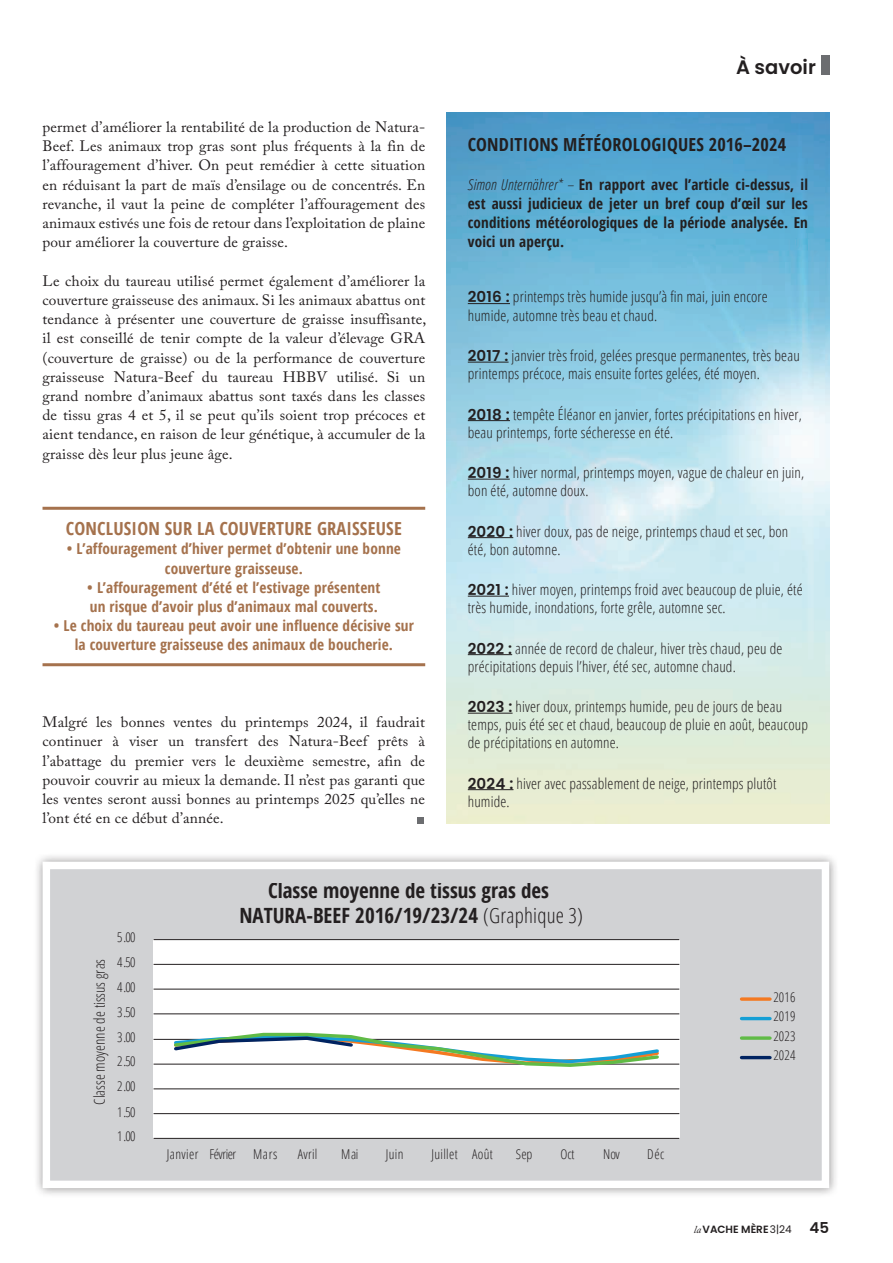
<style>
.page{position:relative;width:893px;height:1263px;background:#fff}
.page>*{position:absolute;margin:0;border:0;box-sizing:border-box;transform-origin:0 0}
.t1{font:700 condensed 21px/25.2px "Open Sans";color:#231f20;text-align:center}
.t2{font:600 19.5px "Poppins";color:#231f20}
.t3{font:700 condensed 18px "Open Sans";letter-spacing:.01em;color:#a5724d}
.t4{font:700 condensed 18px "Open Sans";letter-spacing:.01em;color:#231f20}
.t5{font:15px/19.2px "Adobe Caslon Pro";letter-spacing:.01em;color:#231f20;text-align:justify}
.t6{font:300 condensed 15px/18px "Open Sans";letter-spacing:.01em;color:#231f20}
.t7{font:700 condensed 15px/19.2px "Open Sans";letter-spacing:.01em;color:#a5724d;text-align:center}
.t8{font:700 condensed 15px/19.2px "Open Sans";letter-spacing:.01em;color:#231f20;text-align:justify}
.t9{font:300 condensed 13.5px/19.5px "Open Sans";letter-spacing:.01em;color:#231f20;text-align:justify}
.t10{font:300 condensed 13.5px "Open Sans";letter-spacing:.03em;color:#231f20}
.t11{font:600 10.5px "Poppins";color:#231f20}
.s1{font-weight:300;font-style:italic}
.s2{font-family:"Poppins";font-weight:600;font-stretch:normal}
.s3{font-weight:300}
.s4{font-family:"Adobe Caslon Pro";font-weight:400;font-style:italic}
.s5{font-weight:400}
.s6{font-size:15px}
</style>
<div class="page">
<div style="left:821px;top:55px;width:8px;height:19px;background:#6c6d70"></div>
<img style="left:447px;top:113px;width:382px;height:710px">
<hr style="left:468px;top:303px;width:42px;height:1px;background:#231f20">
<hr style="left:468px;top:362px;width:41px;height:1px;background:#231f20">
<hr style="left:468px;top:420px;width:42px;height:1px;background:#231f20">
<hr style="left:468px;top:479px;width:42px;height:1px;background:#231f20">
<hr style="left:468px;top:537px;width:45px;height:1px;background:#231f20">
<hr style="left:468px;top:596px;width:41px;height:1px;background:#231f20">
<hr style="left:468px;top:654px;width:44px;height:1px;background:#231f20">
<hr style="left:468px;top:713px;width:45px;height:1px;background:#231f20">
<hr style="left:468px;top:789px;width:45px;height:1px;background:#231f20">
<hr style="left:43px;top:507px;width:382px;height:3px;background:#a5724d">
<hr style="left:43px;top:663px;width:382px;height:3px;background:#a5724d">
<div style="left:417px;top:817px;width:7px;height:6px;background:#6c6d70"></div>
<div style="left:33px;top:852px;width:806px;height:346px;background:#231f20;opacity:.5"></div>
<div style="left:46px;top:865px;width:779px;height:319px;background:#d1d2d4"></div>
<div style="left:153px;top:939px;width:527px;height:199px;background:#fff"></div>
<hr style="left:154px;top:1113px;width:525px;height:1px;background:#231f20">
<hr style="left:154px;top:1088px;width:525px;height:1px;background:#231f20">
<hr style="left:154px;top:1064px;width:525px;height:1px;background:#231f20">
<hr style="left:154px;top:1039px;width:525px;height:1px;background:#231f20">
<hr style="left:154px;top:1013px;width:525px;height:1px;background:#231f20">
<hr style="left:154px;top:989px;width:525px;height:1px;background:#231f20">
<hr style="left:154px;top:964px;width:525px;height:1px;background:#231f20">
<hr style="left:154px;top:939px;width:525px;height:1px;background:#231f20">
<hr style="left:154px;top:1138px;width:525px;height:1px;background:#231f20">
<svg style="left:172px;top:1032px;width:489px;height:35px"></svg>
<svg style="left:741px;top:997px;width:29px;height:4px"></svg>
<hr style="left:741px;top:1017px;width:29px;height:3px;background:#159fd5">
<svg style="left:741px;top:1036px;width:29px;height:4px"></svg>
<hr style="left:741px;top:1056px;width:29px;height:3px;background:#002361">
<div style="left:43px;top:862px;width:786px;height:326px;border:8px solid #fff"></div>
<p class="t5" style="left:43px;top:117px;width:384px">permet d’améliorer la rentabilité de la production de Natura-Beef. Les animaux trop gras sont plus fréquents à la fin de l’affouragement d’hiver. On peut remédier à cette situation en réduisant la part de maïs d’ensilage ou de concentrés. En revanche, il vaut la peine de compléter l’affouragement des animaux estivés une fois de retour dans l’exploitation de plaine pour améliorer la couverture de graisse.</p>
<p class="t5" style="left:43px;top:271px;width:385px">Le choix du taureau utilisé permet également d’améliorer la couverture graisseuse des animaux. Si les animaux abattus ont tendance à présenter une couverture de graisse insuffisante, il est conseillé de tenir compte de la valeur d’élevage GRA (couverture de graisse) ou de la performance de couverture graisseuse Natura-Beef du taureau HBBV utilisé. Si un grand nombre d’animaux abattus sont taxés dans les classes de tissu gras 4 et 5, il se peut qu’ils soient trop précoces et aient tendance, en raison de leur génétique, à accumuler de la graisse dès leur plus jeune âge.</p>
<p class="t3" style="left:66px;top:516px;width:337px">CONCLUSION SUR LA COUVERTURE GRAISSEUSE</p>
<p class="t7" style="left:67px;top:539px;width:336px">• L’affouragement d’hiver permet d’obtenir une bonne couverture graisseuse.</p>
<p class="t7" style="left:87px;top:577px;width:295px;text-align:left">• L’affouragement d’été et l’estivage présentent un risque d’avoir plus d’animaux mal couverts.</p>
<p class="t7" style="left:54px;top:616px;width:362px">• Le choix du taureau peut avoir une influence décisive sur la couverture graisseuse des animaux de boucherie.</p>
<p class="t5" style="left:43px;top:712px;width:384px">Malgré les bonnes ventes du printemps 2024, il faudrait continuer à viser un transfert des Natura-Beef prêts à l’abattage du premier vers le deuxième semestre, afin de pouvoir couvrir au mieux la demande. Il n’est pas garanti que les ventes seront aussi bonnes au printemps 2025 qu’elles ne l’ont été en ce début d’année.</p>
<h2 class="t2" style="left:736px;top:56px;width:81px">À savoir</h2>
<p class="t4" style="left:468px;top:132px;width:320px">CONDITIONS MÉTÉOROLOGIQUES 2016–2024</p>
<p class="t8" style="left:468px;top:174px;width:342px"><span class="s1">Simon Unternährer* –</span> En rapport avec l’article ci-dessus, il est aussi judicieux de jeter un bref coup d’œil sur les conditions météorologiques de la période analysée. En voici un aperçu.</p>
<p class="t6" style="left:468px;top:288px;width:302px"><span class="s2">2016 :</span> printemps très humide jusqu’à fin mai, juin encore humide, automne très beau et chaud.</p>
<p class="t6" style="left:468px;top:346px;width:333px"><span class="s2">2017 :</span> janvier très froid, gelées presque permanentes, très beau printemps précoce, mais ensuite fortes gelées, été moyen.</p>
<p class="t6" style="left:468px;top:405px;width:336px"><span class="s2">2018 :</span> tempête Éléanor en janvier, fortes précipitations en hiver, beau printemps, forte sécheresse en été.</p>
<p class="t6" style="left:468px;top:463px;width:338px"><span class="s2">2019 :</span> hiver normal, printemps moyen, vague de chaleur en juin, bon été, automne doux.</p>
<p class="t6" style="left:468px;top:522px;width:322px"><span class="s2">2020 :</span> hiver doux, pas de neige, printemps chaud et sec, bon été, bon automne.</p>
<p class="t6" style="left:468px;top:580px;width:336px"><span class="s2">2021 :</span> hiver moyen, printemps froid avec beaucoup de pluie, été très humide, inondations, forte grêle, automne sec.</p>
<p class="t6" style="left:468px;top:639px;width:316px"><span class="s2">2022 :</span> année de record de chaleur, hiver très chaud, peu de précipitations depuis l’hiver, été sec, automne chaud.</p>
<p class="t6" style="left:468px;top:697px;width:342px"><span class="s2">2023 :</span> hiver doux, printemps humide, peu de jours de beau temps, puis été sec et chaud, beaucoup de pluie en août, beaucoup de précipitations en automne.</p>
<p class="t6" style="left:468px;top:774px;width:310px"><span class="s2">2024 :</span> hiver avec passablement de neige, printemps plutôt humide.</p>
<p class="t6" style="left:90px;top:1104px;width:147px;rotate:-90deg">Classe moyenne de tissus gras</p>
<p class="t9" style="left:117px;top:927px;width:20px">5.00</p>
<p class="t9" style="left:117px;top:952px;width:20px">4.50</p>
<p class="t9" style="left:117px;top:977px;width:20px">4.00</p>
<p class="t9" style="left:117px;top:1002px;width:20px">3.50</p>
<p class="t9" style="left:117px;top:1026px;width:20px">3.00</p>
<p class="t9" style="left:117px;top:1051px;width:20px">2.50</p>
<p class="t9" style="left:117px;top:1076px;width:20px">2.00</p>
<p class="t9" style="left:117px;top:1101px;width:20px">1.50</p>
<p class="t9" style="left:117px;top:1126px;width:20px">1.00</p>
<h1 class="t1" style="left:239px;top:877px;width:345px">Classe moyenne de tissus gras des<br>NATURA-BEEF 2016/19/23/24 <span class="s3">(Graphique 3)</span></h1>
<p class="t9" style="left:773px;top:987px;width:24px">2016<br>2019<br>2023<br>2024</p>
<p class="t10" style="left:167px;top:1145px;width:112px">Janvier Février Mars</p>
<p class="t9" style="left:298px;top:1144px;width:21px">Avril</p>
<p class="t9" style="left:341px;top:1144px;width:19px">Mai</p>
<p class="t9" style="left:386px;top:1144px;width:19px">Juin</p>
<p class="t10" style="left:431px;top:1145px;width:63px">Juillet Août</p>
<p class="t9" style="left:516px;top:1144px;width:18px">Sep</p>
<p class="t9" style="left:560px;top:1144px;width:16px">Oct</p>
<p class="t9" style="left:603px;top:1144px;width:18px">Nov</p>
<p class="t9" style="left:647px;top:1144px;width:19px">Déc</p>
<p class="t11" style="left:694px;top:1223px;width:137px"><span class="s4">la</span>VACHE MÈRE<span class="s5">3|24</span> <span class="s6">45</span></p>
</div>
